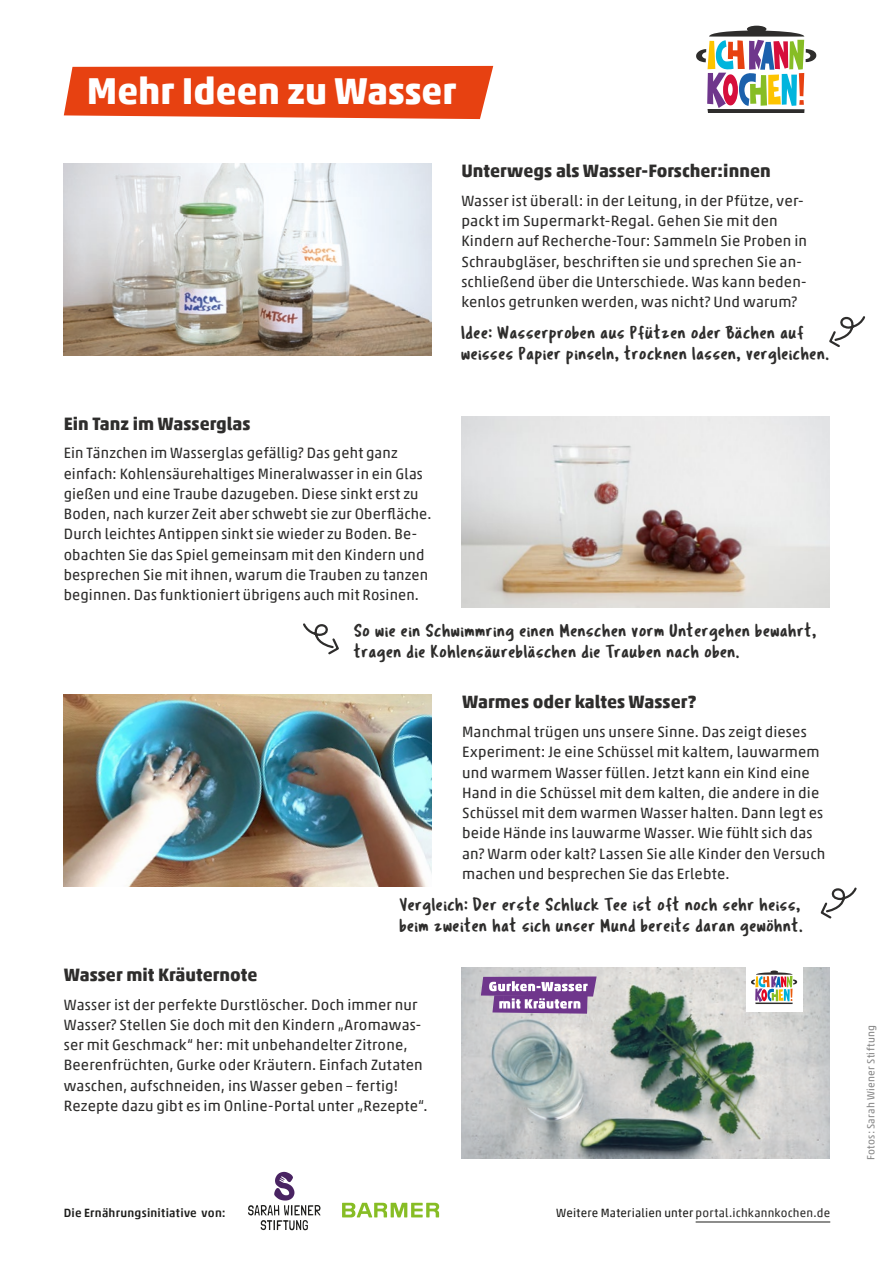
<style>
.page{position:relative;width:893px;height:1263px;background:#fff}
.page>*{position:absolute;margin:0;border:0;box-sizing:border-box;transform-origin:0 0}
.t1{font:700 37.5px "Akko Pro";color:#fff}
.t2{font:18.75px/21px "Tragic Marker";letter-spacing:.025em;color:#2e2d2c}
.t3{font:700 18px "Akko Pro";letter-spacing:.005em;color:#2e2d2c}
.t4{font:15px/20.2px "Akko Pro";letter-spacing:.01em;color:#2e2d2c}
.t5{font:12px "Akko Pro";letter-spacing:.02em;color:#1d1d1b}
.t6{font:500 12px "Akko Pro";letter-spacing:.02em;color:#1d1d1b}
.t7{font:10.5px "Akko Pro";letter-spacing:.03em;color:#878787}
.s1{color:#2e2d2c}
</style>
<div class="page">
<img style="left:64px;top:695px;width:368px;height:191px">
<svg style="left:820px;top:887px;width:37px;height:32px"></svg>
<img style="left:461px;top:416px;width:368px;height:191px">
<svg style="left:303px;top:623px;width:36px;height:32px"></svg>
<svg style="left:64px;top:66px;width:429px;height:53px;background:#e84d20"></svg>
<img style="left:461px;top:967px;width:368px;height:192px">
<div style="left:746px;top:967px;width:56px;height:45px;background:#fff"></div>
<svg style="left:751px;top:970px;width:46px;height:34px"></svg>
<svg style="left:481px;top:976px;width:116px;height:38px;background:#9c77ae"></svg>
<img style="left:64px;top:164px;width:368px;height:191px">
<svg style="left:829px;top:316px;width:36px;height:31px"></svg>
<svg style="left:696px;top:26px;width:120px;height:87px"></svg>
<hr style="left:696px;top:1221px;width:134px;height:1px;background:#1d1d1b">
<svg style="left:342px;top:1203px;width:97px;height:14px"></svg>
<svg style="left:248px;top:1172px;width:73px;height:58px"></svg>
<h1 class="t1" style="left:87px;top:68px;width:371px">Mehr Ideen zu Wasser</h1>
<p class="t3" style="left:461px;top:160px;width:311px">Unterwegs als Wasser-Forscher:innen</p>
<p class="t4" style="left:461px;top:190px;width:347px">Wasser ist überall: in der Leitung, in der Pfütze, ver&shy;packt im Supermarkt-Regal. Gehen Sie mit den Kindern auf Recherche-Tour: Sammeln Sie Proben in Schraubgläser, beschriften sie und sprechen Sie an&shy;schließend über die Unterschiede. Was kann beden&shy;kenlos getrunken werden, was nicht? Und warum?</p>
<p class="t2" style="left:461px;top:321px;width:369px">Idee: Wasserproben aus Pfützen oder Bächen auf weisses Papier pinseln, trocknen lassen, vergleichen.</p>
<p class="t3" style="left:64px;top:412px;width:188px">Ein Tanz im Wasserglas</p>
<p class="t4" style="left:64px;top:443px;width:369px">Ein Tänzchen im Wasserglas gefällig? Das geht ganz einfach: Kohlensäurehaltiges Mineralwasser in ein Glas gießen und eine Traube dazugeben. Diese sinkt erst zu Boden, nach kurzer Zeit aber schwebt sie zur Oberfläche.<br>Durch leichtes Antippen sinkt sie wieder zu Boden. Be&shy;obachten Sie das Spiel gemeinsam mit den Kindern und besprechen Sie mit ihnen, warum die Trauben zu tanzen beginnen. Das funktioniert übrigens auch mit Rosinen.</p>
<p class="t2" style="left:354px;top:619px;width:464px">So wie ein Schwimmring einen Menschen vorm Untergehen bewahrt, tragen die Kohlensäurebläschen die Trauben nach oben.</p>
<p class="t3" style="left:462px;top:691px;width:236px">Warmes oder kaltes Wasser?</p>
<p class="t4" style="left:462px;top:721px;width:365px">Manchmal trügen uns unsere Sinne. Das zeigt dieses Experiment: Je eine Schüssel mit kaltem, lauwarmem und warmem Wasser füllen. Jetzt kann ein Kind eine Hand in die Schüssel mit dem kalten, die andere in die Schüssel mit dem warmen Wasser halten. Dann legt es beide Hände ins lauwarme Wasser. Wie fühlt sich das an? Warm oder kalt? Lassen Sie alle Kinder den Versuch machen und besprechen Sie das Erlebte.</p>
<p class="t2" style="left:400px;top:894px;width:405px">Vergleich: Der erste Schluck Tee ist oft noch sehr heiss, beim zweiten hat sich unser Mund bereits daran gewöhnt.</p>
<p class="t3" style="left:64px;top:964px;width:195px">Wasser mit Kräuternote</p>
<p class="t4" style="left:64px;top:994px;width:365px">Wasser ist der perfekte Durstlöscher. Doch immer nur Wasser? Stellen Sie doch mit den Kindern „Aromawas&shy;ser mit Geschmack“ her: mit unbehandelter Zitrone, Beerenfrüchten, Gurke oder Kräutern. Einfach Zutaten waschen, aufschneiden, ins Wasser geben – fertig!<br>Rezepte dazu gibt es im Online-Portal unter „Rezepte“.</p>
<p class="t6" style="left:64px;top:1206px;width:164px">Die Ernährungsinitiative von:</p>
<p class="t5" style="left:556px;top:1206px;width:276px">Weitere Materialien unter <span class="s1">portal.ichkannkochen.de</span></p>
<p class="t7" style="left:864px;top:1160px;width:137px;rotate:-90deg">Fotos: Sarah Wiener Stiftung</p>
</div>
